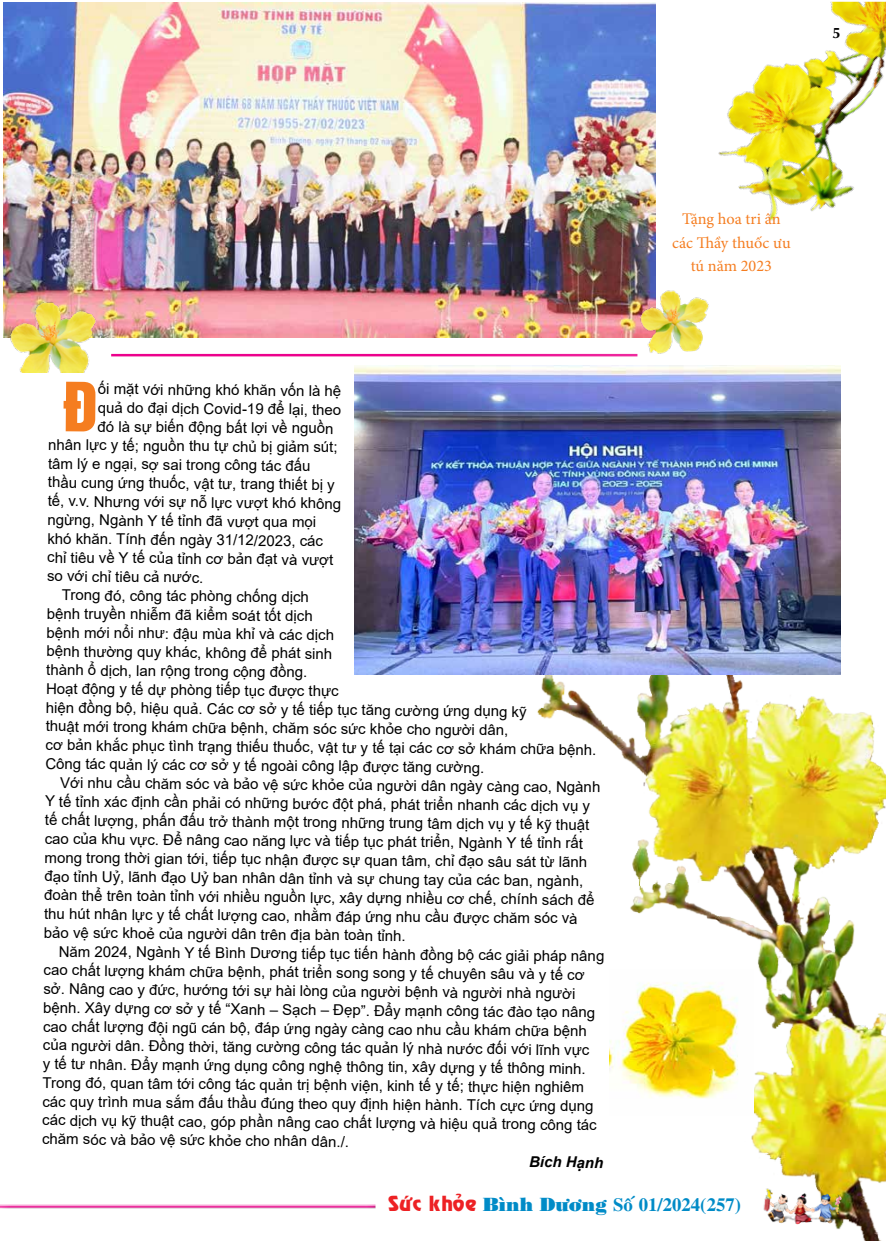
<style>
.page{position:relative;width:886px;height:1241px;background:#fff}
.page>*{position:absolute;margin:0;border:0;box-sizing:border-box;transform-origin:0 0}
.t1{font:61.88px "UTM Helvet Ins";color:#f57d20}
.t2{font:18.75px "VNI Times Bold";color:#008bc7}
.t3{font:16.25px/23.8px "Minion Pro";color:#f57d20;text-align:center}
.t4{font:15px/18.6px "Arial";letter-spacing:-.01em;color:#000}
.t5{font:italic 700 15px "Arial";color:#000}
.t6{font:700 15px "UTM Aptima";color:#000}
.s1{font-family:"VNI Revue Bold";color:#ed2124}
.s2{font-family:"VNI Bodon Poster"}
</style>
<div class="page">
<img style="left:462px;top:674px;width:424px;height:566px">
<hr style="left:111px;top:354px;width:526px;height:2px;background:#ec008c">
<img style="left:4px;top:3px;width:652px;height:334px">
<img style="left:753px;top:1176px;width:94px;height:55px">
<div style="left:0;top:1198px;width:385px;height:19px;background:#000;opacity:.75"></div>
<img style="left:7px;top:297px;width:93px;height:75px">
<img style="left:354px;top:365px;width:487px;height:309px">
<img style="left:637px;top:286px;width:72px;height:71px">
<img style="left:609px;top:969px;width:144px;height:145px">
<img style="left:623px;top:2px;width:263px;height:228px">
<p class="t6" style="left:832px;top:22px;width:10px">5</p>
<p class="t3" style="left:672px;top:207px;width:120px">Tặng hoa tri ân các Thầy thuốc ưu tú năm 2023</p>
<h1 class="t1" style="left:63px;top:356px;width:36px">Đ</h1>
<p class="t4" style="left:98px;top:380px;width:245px">ối mặt với những khó khăn vốn là hệ</p>
<p class="t4" style="left:98px;top:399px;width:245px">quả do đại dịch Covid-19 để lại, theo</p>
<p class="t4" style="left:98px;top:418px;width:238px">đó là sự biến động bất lợi về nguồn</p>
<p class="t4" style="left:48px;top:436px;width:291px">nhân lực y tế; nguồn thu tự chủ bị giảm sút;</p>
<p class="t4" style="left:48px;top:455px;width:264px">tâm lý e ngại, sợ sai trong công tác đấu</p>
<p class="t4" style="left:48px;top:474px;width:289px">thầu cung ứng thuốc, vật tư, trang thiết bị y</p>
<p class="t4" style="left:48px;top:492px;width:295px">tế, v.v. Nhưng với sự nỗ lực vượt khó không</p>
<p class="t4" style="left:48px;top:511px;width:270px">ngừng, Ngành Y tế tỉnh đã vượt qua mọi</p>
<p class="t4" style="left:47px;top:530px;width:277px">khó khăn. Tính đến ngày 31/12/2023, các</p>
<p class="t4" style="left:47px;top:549px;width:287px">chỉ tiêu về Y tế của tỉnh cơ bản đạt và vượt</p>
<p class="t4" style="left:47px;top:567px;width:158px">so với chỉ tiêu cả nước.</p>
<p class="t4" style="left:62px;top:586px;width:249px">Trong đó, công tác phòng chống dịch</p>
<p class="t4" style="left:47px;top:605px;width:268px">bệnh truyền nhiễm đã kiểm soát tốt dịch</p>
<p class="t4" style="left:47px;top:624px;width:289px">bệnh mới nổi như: đậu mùa khỉ và các dịch</p>
<p class="t4" style="left:46px;top:642px;width:288px">bệnh thường quy khác, không để phát sinh</p>
<p class="t4" style="left:46px;top:661px;width:263px">thành ổ dịch, lan rộng trong cộng đồng.</p>
<p class="t4" style="left:46px;top:680px;width:294px">Hoạt động y tế dự phòng tiếp tục được thực</p>
<p class="t4" style="left:46px;top:700px;width:482px">hiện đồng bộ, hiệu quả. Các cơ sở y tế tiếp tục tăng cường ứng dụng kỹ</p>
<p class="t4" style="left:46px;top:718px;width:464px">thuật mới trong khám chữa bệnh, chăm sóc sức khỏe cho người dân,</p>
<p class="t4" style="left:46px;top:737px;width:552px">cơ bản khắc phục tình trạng thiếu thuốc, vật tư y tế tại các cơ sở khám chữa bệnh.</p>
<p class="t4" style="left:45px;top:756px;width:440px">Công tác quản lý các cơ sở y tế ngoài công lập được tăng cường.</p>
<p class="t4" style="left:60px;top:775px;width:542px">Với nhu cầu chăm sóc và bảo vệ sức khỏe của người dân ngày càng cao, Ngành</p>
<p class="t4" style="left:45px;top:794px;width:547px">Y tế tỉnh xác định cần phải có những bước đột phá, phát triển nhanh các dịch vụ y</p>
<p class="t4" style="left:45px;top:812px;width:546px">tế chất lượng, phấn đấu trở thành một trong những trung tâm dịch vụ y tế kỹ thuật</p>
<p class="t4" style="left:45px;top:831px;width:540px">cao của khu vực. Để nâng cao năng lực và tiếp tục phát triển, Ngành Y tế tỉnh rất</p>
<p class="t4" style="left:45px;top:850px;width:544px">mong trong thời gian tới, tiếp tục nhận được sự quan tâm, chỉ đạo sâu sát từ lãnh</p>
<p class="t4" style="left:44px;top:868px;width:540px">đạo tỉnh Uỷ, lãnh đạo Uỷ ban nhân dân tỉnh và sự chung tay của các ban, ngành,</p>
<p class="t4" style="left:44px;top:887px;width:552px">đoàn thể trên toàn tỉnh với nhiều nguồn lực, xây dựng nhiều cơ chế, chính sách để</p>
<p class="t4" style="left:44px;top:906px;width:535px">thu hút nhân lực y tế chất lượng cao, nhằm đáp ứng nhu cầu được chăm sóc và</p>
<p class="t4" style="left:44px;top:924px;width:363px">bảo vệ sức khoẻ của người dân trên địa bàn toàn tỉnh.</p>
<p class="t4" style="left:42px;top:944px;width:564px;text-indent:17px">Năm 2024, Ngành Y tế Bình Dương tiếp tục tiến hành đồng bộ các giải pháp nâng cao chất lượng khám chữa bệnh, phát triển song song y tế chuyên sâu và y tế cơ sở. Nâng cao y đức, hướng tới sự hài lòng của người bệnh và người nhà người bệnh. Xây dựng cơ sở y tế “Xanh – Sạch – Đẹp”. Đẩy mạnh công tác đào tạo nâng cao chất lượng đội ngũ cán bộ, đáp ứng ngày càng cao nhu cầu khám chữa bệnh của người dân. Đồng thời, tăng cường công tác quản lý nhà nước đối với lĩnh vực<br>y tế tư nhân. Đẩy mạnh ứng dụng công nghệ thông tin, xây dựng y tế thông minh.<br>Trong đó, quan tâm tới công tác quản trị bệnh viện, kinh tế y tế; thực hiện nghiêm các quy trình mua sắm đấu thầu đúng theo quy định hiện hành. Tích cực ứng dụng các dịch vụ kỹ thuật cao, góp phần nâng cao chất lượng và hiệu quả trong công tác chăm sóc và bảo vệ sức khỏe cho nhân dân./.</p>
<p class="t5" style="left:529px;top:1151px;width:76px">Bích Hạnh</p>
<p class="t2" style="left:388px;top:1189px;width:354px"><span class="s1">Söùc khoûe</span> <span class="s2">Bình Döông</span> Soá 01/2024(257)</p>
</div>
